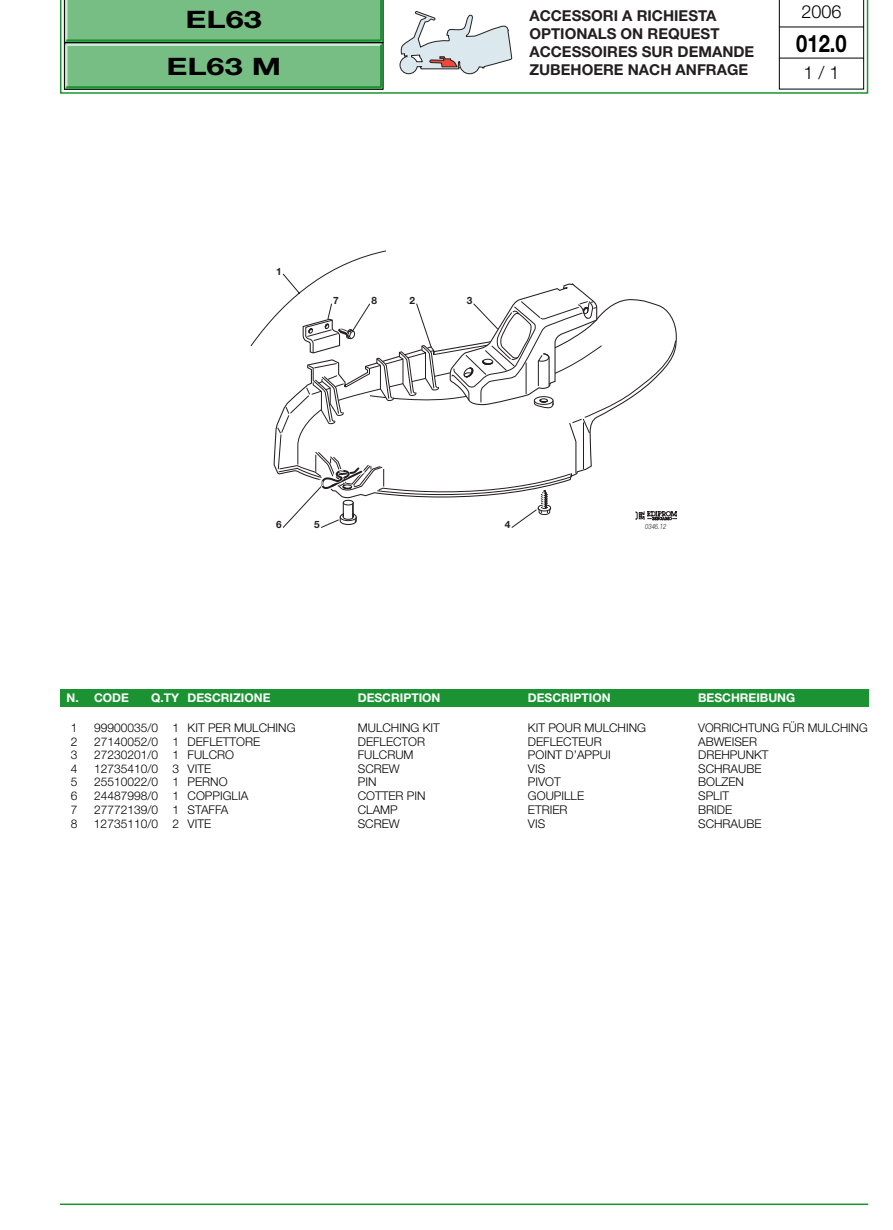
<style>
.page{position:relative;width:893px;height:1230px;background:#fff}
.page>*{position:absolute;margin:0;border:0;box-sizing:border-box;transform-origin:0 0}
.t1{font:700 24px/46.8px "Helvetica Neue";color:#000;text-align:center;scale:1.35 1}
.t2{font:700 24px "Helvetica Neue";color:#000;scale:.84 1}
.t3{font:300 18px "Helvetica Neue";color:#000}
.t4{font:700 15px/18px "Helvetica Neue";color:#231f20}
.t5{font:300 12px "Helvetica Neue";color:#000}
.t6{font:700 12px "Helvetica Neue";color:#fff}
.t7{font:700 10.05px "Helvetica Neue";color:#231f20}
.t8{font:italic 300 7.35px "Helvetica Neue";color:#231f20;scale:.8 1}
</style>
<div class="page">
<svg style="left:60px;top:0;width:808px;height:94px"></svg>
<svg style="left:399px;top:11px;width:113px;height:63px"></svg>
<hr style="left:60px;top:1203px;width:808px;height:1px;background:#1b9332">
<div style="left:60px;top:689px;width:808px;height:17px;background:#1b9332"></div>
<svg style="left:250px;top:250px;width:427px;height:278px"></svg>
<svg style="left:779px;top:0;width:85px;height:89px"></svg>
<hr style="left:779px;top:27px;width:85px;height:1px;background:#000">
<hr style="left:779px;top:58px;width:85px;height:1px;background:#000">
<div style="left:64px;top:0;width:319px;height:43px;background:#76be84"></div>
<hr style="left:66px;top:0;width:315px;height:1px;background:#d1ead6">
<hr style="left:65px;top:0;width:2px;height:41px;background:#d1ead6">
<hr style="left:380px;top:0;width:2px;height:41px;background:#1b9332">
<hr style="left:66px;top:39px;width:315px;height:3px;background:#1b9332">
<div style="left:64px;top:43px;width:319px;height:46px;background:#76be84"></div>
<hr style="left:66px;top:44px;width:315px;height:2px;background:#d1ead6">
<hr style="left:65px;top:45px;width:2px;height:42px;background:#d1ead6">
<hr style="left:380px;top:45px;width:2px;height:42px;background:#1b9332">
<hr style="left:66px;top:86px;width:315px;height:2px;background:#1b9332">
<h1 class="t1" style="left:166px;top:-2px;width:86px">EL63<br>EL63 M</h1>
<p class="t4" style="left:529px;top:8px;width:226px">ACCESSORI A RICHIESTA<br>OPTIONALS ON REQUEST<br>ACCESSOIRES SUR DEMANDE<br>ZUBEHOERE NACH ANFRAGE</p>
<h2 class="t3" style="left:801px;top:5px;width:42px">2006</h2>
<h1 class="t2" style="left:796px;top:34px;width:62px">012.0</h1>
<h2 class="t3" style="left:803px;top:66px;width:38px">1 / 1</h2>
<p class="t7" style="left:276px;top:267px;width:7px">1</p>
<p class="t7" style="left:333px;top:297px;width:7px">7</p>
<p class="t7" style="left:371px;top:297px;width:7px">8</p>
<p class="t7" style="left:409px;top:297px;width:7px">2</p>
<p class="t7" style="left:466px;top:297px;width:7px">3</p>
<p class="t7" style="left:276px;top:520px;width:7px">6</p>
<p class="t7" style="left:314px;top:520px;width:7px">5</p>
<p class="t7" style="left:505px;top:520px;width:7px">4</p>
<p class="t8" style="left:645px;top:523px;width:28px">0346.12</p>
<p class="t6" style="left:67px;top:693px;width:64px">N. CODE</p>
<p class="t6" style="left:151px;top:693px;width:121px">Q.TY DESCRIZIONE</p>
<p class="t6" style="left:358px;top:693px;width:84px">DESCRIPTION</p>
<p class="t6" style="left:528px;top:693px;width:84px">DESCRIPTION</p>
<p class="t6" style="left:698px;top:693px;width:99px">BESCHREIBUNG</p>
<p class="t5" style="left:71px;top:723px;width:8px">1</p>
<p class="t5" style="left:94px;top:723px;width:203px">99900035/0 1 KIT PER MULCHING</p>
<p class="t5" style="left:358px;top:723px;width:83px">MULCHING KIT</p>
<p class="t5" style="left:528px;top:723px;width:120px">KIT POUR MULCHING</p>
<p class="t5" style="left:698px;top:723px;width:171px">VORRICHTUNG FÜR MULCHING</p>
<p class="t5" style="left:71px;top:736px;width:8px">2</p>
<p class="t5" style="left:94px;top:736px;width:168px">27140052/0 1 DEFLETTORE</p>
<p class="t5" style="left:358px;top:736px;width:69px">DEFLECTOR</p>
<p class="t5" style="left:528px;top:736px;width:75px">DEFLECTEUR</p>
<p class="t5" style="left:698px;top:736px;width:60px">ABWEISER</p>
<p class="t5" style="left:71px;top:750px;width:8px">3</p>
<p class="t5" style="left:94px;top:750px;width:141px">27230201/0 1 FULCRO</p>
<p class="t5" style="left:358px;top:750px;width:57px">FULCRUM</p>
<p class="t5" style="left:528px;top:750px;width:84px">POINT D’APPUI</p>
<p class="t5" style="left:698px;top:750px;width:72px">DREHPUNKT</p>
<p class="t5" style="left:71px;top:763px;width:8px">4</p>
<p class="t5" style="left:94px;top:763px;width:119px">12735410/0 3 VITE</p>
<p class="t5" style="left:358px;top:763px;width:44px">SCREW</p>
<p class="t5" style="left:528px;top:763px;width:19px">VIS</p>
<p class="t5" style="left:698px;top:763px;width:65px">SCHRAUBE</p>
<p class="t5" style="left:71px;top:777px;width:8px">5</p>
<p class="t5" style="left:94px;top:777px;width:135px">25510022/0 1 PERNO</p>
<p class="t5" style="left:358px;top:777px;width:20px">PIN</p>
<p class="t5" style="left:528px;top:777px;width:34px">PIVOT</p>
<p class="t5" style="left:698px;top:777px;width:47px">BOLZEN</p>
<p class="t5" style="left:71px;top:790px;width:8px">6</p>
<p class="t5" style="left:94px;top:790px;width:156px">24487998/0 1 COPPIGLIA</p>
<p class="t5" style="left:358px;top:790px;width:69px">COTTER PIN</p>
<p class="t5" style="left:528px;top:790px;width:58px">GOUPILLE</p>
<p class="t5" style="left:698px;top:790px;width:32px">SPLIT</p>
<p class="t5" style="left:71px;top:805px;width:8px">7</p>
<p class="t5" style="left:94px;top:805px;width:136px">27772139/0 1 STAFFA</p>
<p class="t5" style="left:358px;top:805px;width:42px">CLAMP</p>
<p class="t5" style="left:528px;top:805px;width:41px">ETRIER</p>
<p class="t5" style="left:698px;top:805px;width:36px">BRIDE</p>
<p class="t5" style="left:71px;top:818px;width:8px">8</p>
<p class="t5" style="left:94px;top:818px;width:119px">12735110/0 2 VITE</p>
<p class="t5" style="left:358px;top:818px;width:44px">SCREW</p>
<p class="t5" style="left:528px;top:818px;width:19px">VIS</p>
<p class="t5" style="left:698px;top:818px;width:65px">SCHRAUBE</p>
</div>
